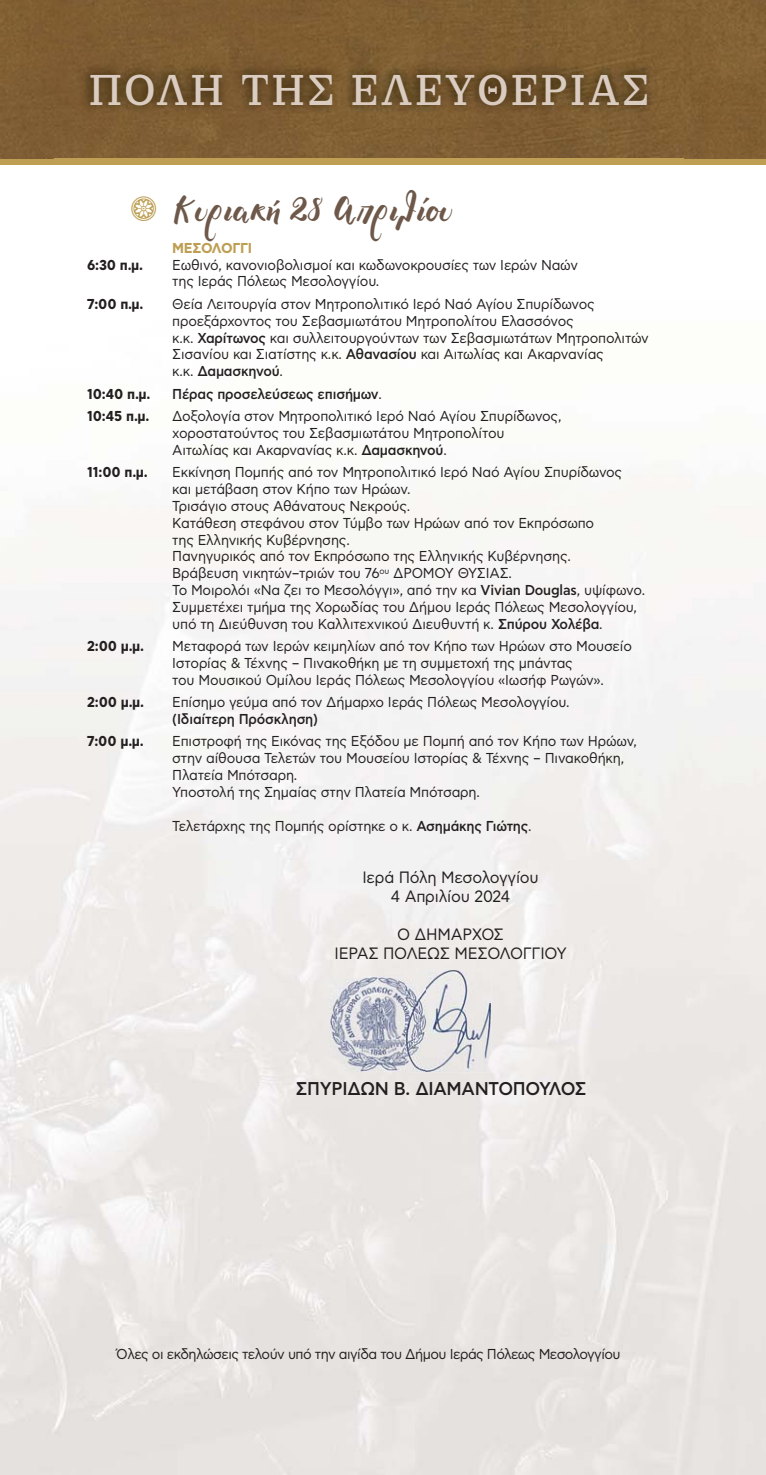
<style>
.page{position:relative;width:766px;height:1475px;background:#fff}
.page>*{position:absolute;margin:0;border:0;box-sizing:border-box;transform-origin:0 0}
.t1{font:42px "GFS Galatea";letter-spacing:.045em;color:#daccc0}
.t2{font:40px "Supergal";color:#6d5849}
.t3{font:500 18px "Asty CF Std";letter-spacing:-.02em;color:#231f20;scale:.95 1}
.t4{font:16px/19.2px "Asty CF Std";letter-spacing:-.015em;color:#231f20;text-align:center;scale:.95 1}
.t5{font:14px/16.8px "Asty CF Std";letter-spacing:-.015em;color:#231f20;scale:.95 1}
.t6{font:700 14px "Asty CF Std";letter-spacing:-.015em;color:#231f20;scale:.95 1}
.t7{font:14px "Asty CF Std";letter-spacing:-.04em;color:#231f20;scale:.95 1}
.t8{font:500 14px "Asty CF Std";letter-spacing:-.015em;color:#231f20;scale:.95 1}
.t9{font:700 14px "Asty CF Std";letter-spacing:-.02em;color:#bd9e52;scale:.95 1}
.s1{font-weight:500}
.s2{font-weight:400}
</style>
<div class="page">
<img style="left:0;top:164px;width:765px;height:1310px">
<div style="left:0;top:0;width:765px;height:159px;background:#7f5e32"></div>
<div style="left:0;top:159px;width:765px;height:5px;background:#bd9e52"></div>
<img style="left:55px;top:45px;width:628px;height:132px">
<img style="left:405px;top:969px;width:86px;height:102px">
<img style="left:329px;top:976px;width:96px;height:95px">
<svg style="left:131px;top:196px;width:25px;height:25px"></svg>
<h1 class="t1" style="left:88px;top:61px;width:562px">ΠΟΛΗ ΤΗΣ ΕΛΕΥΘΕΡΙΑΣ</h1>
<h2 class="t2" style="left:172px;top:184px;width:281px">Κυριακή 28 Απριλίου</h2>
<p class="t9" style="left:172px;top:243px;width:86px">ΜΕΣΟΛΟΓΓΙ</p>
<p class="t6" style="left:87px;top:259px;width:60px">6:30 π.μ.</p>
<p class="t5" style="left:172px;top:257px;width:428px">Εωθινό, κανονιοβολισμοί και κωδωνοκρουσίες των Ιερών Ναών της Ιεράς Πόλεως Μεσολογγίου.</p>
<p class="t6" style="left:87px;top:299px;width:61px">7:00 π.μ.</p>
<p class="t5" style="left:172px;top:296px;width:503px">Θεία Λειτουργία στον Μητροπολιτικό Ιερό Ναό Αγίου Σπυρίδωνος προεξάρχοντος του Σεβασμιωτάτου Μητροπολίτου Ελασσόνος<br>κ.κ. <span class="s1">Χαρίτωνος</span> και συλλειτουργούντων των Σεβασμιωτάτων Μητροπολιτών Σισανίου και Σιατίστης κ.κ. <span class="s1">Αθανασίου</span> και Αιτωλίας και Ακαρνανίας<br>κ.κ. <span class="s1">Δαμασκηνού</span>.</p>
<p class="t6" style="left:87px;top:388px;width:68px">10:40 π.μ.</p>
<p class="t8" style="left:172px;top:388px;width:222px">Πέρας προσελεύσεως επισήμων<span class="s2">.</span></p>
<p class="t6" style="left:87px;top:411px;width:67px">10:45 π.μ.</p>
<p class="t5" style="left:172px;top:409px;width:411px">Δοξολογία στον Μητροπολιτικό Ιερό Ναό Αγίου Σπυρίδωνος, χοροστατούντος του Σεβασμιωτάτου Μητροπολίτου<br>Αιτωλίας και Ακαρνανίας κ.κ. <span class="s1">Δαμασκηνού</span>.</p>
<p class="t6" style="left:87px;top:467px;width:65px">11:00 π.μ.</p>
<p class="t5" style="left:172px;top:465px;width:499px">Εκκίνηση Πομπής από τον Μητροπολιτικό Ιερό Ναό Αγίου Σπυρίδωνος<br>και μετάβαση στον Κήπο των Ηρώων.<br>Τρισάγιο στους Αθάνατους Νεκρούς.<br>Κατάθεση στεφάνου στον Τύμβο των Ηρώων από τον Εκπρόσωπο<br>της Ελληνικής Κυβέρνησης.<br>Πανηγυρικός από τον Εκπρόσωπο της Ελληνικής Κυβέρνησης.<br>Βράβευση νικητών–τριών του 76<sup>ου</sup> ΔΡΟΜΟΥ ΘΥΣΙΑΣ.<br>Το Μοιρολόι «Να ζει το Μεσολόγγι», από την κα <span class="s1">Vivian Douglas</span>, υψίφωνο.<br>Συμμετέχει τμήμα της Χορωδίας του Δήμου Ιεράς Πόλεως Μεσολογγίου, υπό τη Διεύθυνση του Καλλιτεχνικού Διευθυντή κ. <span class="s1">Σπύρου Χολέβα</span>.</p>
<p class="t6" style="left:87px;top:641px;width:61px">2:00 μ.μ.</p>
<p class="t5" style="left:172px;top:638px;width:485px">Μεταφορά των Ιερών κειμηλίων από τον Κήπο των Ηρώων στο Μουσείο<br>Ιστορίας &amp; Τέχνης – Πινακοθήκη με τη συμμετοχή της μπάντας<br>του Μουσικού Ομίλου Ιεράς Πόλεως Μεσολογγίου «Ιωσήφ Ρωγών».</p>
<p class="t6" style="left:87px;top:697px;width:61px">2:00 μ.μ.</p>
<p class="t5" style="left:172px;top:694px;width:419px">Επίσημο γεύμα από τον Δήμαρχο Ιεράς Πόλεως Μεσολογγίου.</p>
<p class="t8" style="left:172px;top:713px;width:155px">(Ιδιαίτερη Πρόσκληση)</p>
<p class="t6" style="left:87px;top:736px;width:61px">7:00 μ.μ.</p>
<p class="t5" style="left:172px;top:734px;width:490px">Επιστροφή της Εικόνας της Εξόδου με Πομπή από τον Κήπο των Ηρώων, στην αίθουσα Τελετών του Μουσείου Ιστορίας &amp; Τέχνης – Πινακοθήκη, Πλατεία Μπότσαρη.<br>Υποστολή της Σημαίας στην Πλατεία Μπότσαρη.</p>
<p class="t5" style="left:172px;top:818px;width:379px">Τελετάρχης της Πομπής ορίστηκε ο κ. <span class="s1">Ασημάκης Γιώτης</span>.</p>
<p class="t4" style="left:362px;top:868px;width:187px">Ιερά Πόλη Μεσολογγίου<br>4 Απριλίου 2024</p>
<p class="t4" style="left:334px;top:925px;width:246px">Ο ΔΗΜΑΡΧΟΣ<br>ΙΕΡΑΣ ΠΟΛΕΩΣ ΜΕΣΟΛΟΓΓΙΟΥ</p>
<p class="t3" style="left:296px;top:1081px;width:307px">ΣΠΥΡΙΔΩΝ Β. ΔΙΑΜΑΝΤΟΠΟΥΛΟΣ</p>
<p class="t7" style="left:117px;top:1347px;width:531px">Όλες οι εκδηλώσεις τελούν υπό την αιγίδα του Δήμου Ιεράς Πόλεως Μεσολογγίου</p>
</div>
